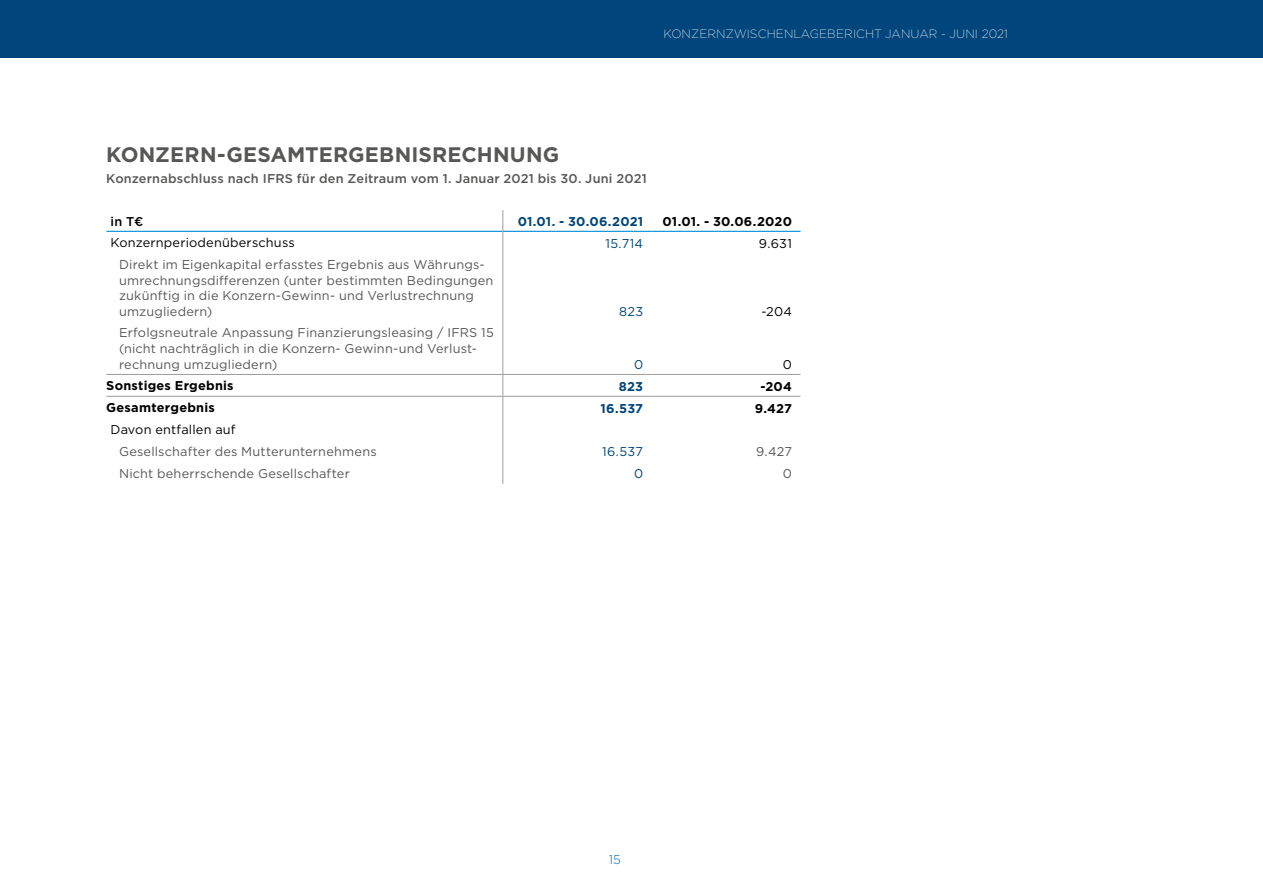
<style>
.page{position:relative;width:1263px;height:893px;background:#fff}
.page>*{position:absolute;margin:0;border:0;box-sizing:border-box;transform-origin:0 0}
.Headline_Grafik_Tabe{font:700 21px "Gotham";letter-spacing:.005em;color:#575756}
.Normal_links_Einzug{font:12.75px/15.8px "Gotham";letter-spacing:.015em;color:#575756}
.Subline_Grafik_Tabel{font:500 12.75px "Gotham";letter-spacing:.015em;color:#575756}
.Normal_links{font:12.75px "Gotham";letter-spacing:.015em;color:#000}
.Summe_links{font:700 12.75px "Gotham";letter-spacing:.02em;color:#000}
.Summe_aktuell{font:700 12.75px "Gotham";letter-spacing:.015em;color:#00457c}
.Summe_rechts{font:700 12.75px "Gotham";letter-spacing:.015em;color:#000}
.Normal_aktuell{font:12.75px "Gotham";letter-spacing:.02em;color:#00457c}
.Normal_rechts{font:12.75px "Gotham";letter-spacing:.025em;color:#000}
.Normal_rechts-2{font:12.75px "Gotham";color:#575756}
.Head_links{font:500 12.75px "Gotham";color:#000}
.t1{font:300 12.75px "Gotham";color:#0069b4}
.t2{font:200 12px "Gotham";letter-spacing:.01em;color:#fff}
</style>
<div class="page">
<hr style="left:106px;top:231px;width:397px;height:1px;background:#0090d7">
<hr style="left:503px;top:231px;width:149px;height:1px;background:#0090d7">
<hr style="left:652px;top:231px;width:148px;height:1px;background:#0090d7">
<svg style="left:503px;top:210px;width:1px;height:43px"></svg>
<hr style="left:503px;top:253px;width:1px;height:69px;background:#9d9d9c">
<hr style="left:503px;top:322px;width:1px;height:52px;background:#9d9d9c">
<svg style="left:503px;top:375px;width:1px;height:109px"></svg>
<hr style="left:106px;top:396px;width:397px;height:1px;background:#9d9d9c">
<hr style="left:503px;top:396px;width:149px;height:1px;background:#9d9d9c">
<hr style="left:652px;top:396px;width:148px;height:1px;background:#9d9d9c">
<hr style="left:106px;top:374px;width:397px;height:1px;background:#9d9d9c">
<hr style="left:652px;top:374px;width:148px;height:1px;background:#9d9d9c">
<hr style="left:503px;top:374px;width:149px;height:1px;background:#9d9d9c">
<div style="left:0;top:0;width:1263px;height:57px;background:#00457c"></div>
<p class="t2" style="left:663px;top:26px;width:346px">KONZERNZWISCHENLAGEBERICHT JANUAR - JUNI 2021</p>
<p class="Headline_Grafik_Tabe" style="left:106px;top:141px;width:454px">KONZERN-GESAMTERGEBNISRECHNUNG</p>
<p class="Subline_Grafik_Tabel" style="left:106px;top:170px;width:542px">Konzernabschluss nach IFRS für den Zeitraum vom 1. Januar 2021 bis 30. Juni 2021</p>
<p class="Head_links" style="left:111px;top:213px;width:34px">in T€</p>
<p class="Summe_aktuell" style="left:518px;top:213px;width:127px">01.01. - 30.06.2021</p>
<p class="Summe_rechts" style="left:662px;top:213px;width:131px">01.01. - 30.06.2020</p>
<p class="Normal_links" style="left:111px;top:234px;width:186px">Konzernperiodenüberschuss</p>
<p class="Normal_aktuell" style="left:605px;top:235px;width:39px">15.714</p>
<p class="Normal_rechts" style="left:759px;top:235px;width:35px">9.631</p>
<p class="Normal_links_Einzug" style="left:119px;top:256px;width:376px">Direkt im Eigenkapital erfasstes Ergebnis aus Währungs&shy;umrechnungsdifferenzen (unter bestimmten Bedingungen zukünftig in die Konzern-Gewinn- und Verlustrechnung umzugliedern)</p>
<p class="Normal_aktuell" style="left:619px;top:303px;width:25px">823</p>
<p class="Normal_rechts" style="left:761px;top:303px;width:32px">-204</p>
<p class="Normal_links_Einzug" style="left:119px;top:325px;width:376px">Erfolgsneutrale Anpassung Finanzierungsleasing / IFRS 15 (nicht nachträglich in die Konzern- Gewinn-und Verlust&shy;rechnung umzugliedern)</p>
<p class="Normal_aktuell" style="left:634px;top:356px;width:11px">0</p>
<p class="Normal_rechts" style="left:783px;top:356px;width:11px">0</p>
<p class="Summe_links" style="left:106px;top:377px;width:129px">Sonstiges Ergebnis</p>
<p class="Summe_aktuell" style="left:619px;top:378px;width:26px">823</p>
<p class="Summe_rechts" style="left:760px;top:378px;width:33px">-204</p>
<p class="Summe_links" style="left:106px;top:399px;width:110px">Gesamtergebnis</p>
<p class="Summe_aktuell" style="left:600px;top:400px;width:44px">16.537</p>
<p class="Summe_rechts" style="left:755px;top:400px;width:39px">9.427</p>
<p class="Normal_links" style="left:111px;top:421px;width:127px">Davon entfallen auf</p>
<p class="Normal_links_Einzug" style="left:119px;top:443px;width:259px">Gesellschafter des Mutterunternehmens</p>
<p class="Normal_aktuell" style="left:602px;top:444px;width:42px">16.537</p>
<p class="Normal_rechts-2" style="left:756px;top:444px;width:37px">9.427</p>
<p class="Normal_links_Einzug" style="left:119px;top:465px;width:232px">Nicht beherrschende Gesellschafter</p>
<p class="Normal_aktuell" style="left:634px;top:465px;width:11px">0</p>
<p class="Normal_rechts-2" style="left:783px;top:465px;width:11px">0</p>
<p class="t1" style="left:609px;top:852px;width:13px">15</p>
</div>
